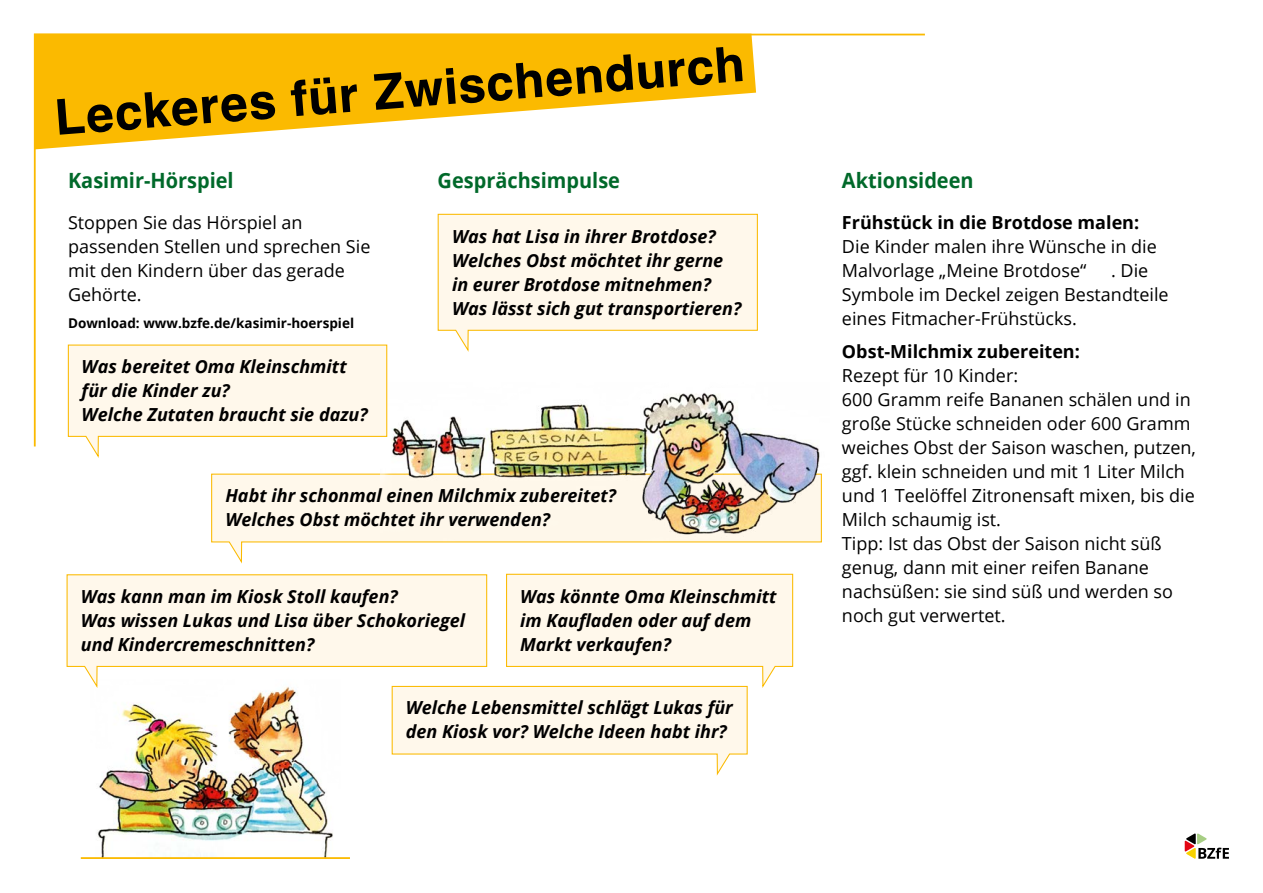
<style>
.page{position:relative;width:1263px;height:893px;background:#fff}
.page>*{position:absolute;margin:0;border:0;box-sizing:border-box;transform-origin:0 0}
.id244{font:700 49.35px "Schulbuch Nord OT";color:#000}
.id2796{font:700 21px "Open Sans";color:#00692a;scale:.95 1}
.id7534{font:18px/24px "Open Sans";color:#000}
.id30719{font:italic 700 18px/24px "Open Sans";color:#000}
.id65596{font:700 18px/24px "Open Sans";color:#000}
.id28162{font:700 13.5px "Open Sans";color:#000}
.s1{font-weight:400}
</style>
<div class="page">
<img style="left:97px;top:690px;width:236px;height:167px">
<svg style="left:33px;top:33px;width:892px;height:414px"></svg>
<hr style="left:81px;top:857px;width:269px;height:2px;background:#fbba00">
<svg style="left:1185px;top:833px;width:44px;height:26px"></svg>
<svg style="left:437px;top:213px;width:321px;height:141px"></svg>
<svg style="left:211px;top:473px;width:611px;height:91px"></svg>
<svg style="left:66px;top:574px;width:325px;height:116px"></svg>
<svg style="left:391px;top:573px;width:403px;height:203px"></svg>
<img style="left:381px;top:383px;width:448px;height:159px">
<svg style="left:67px;top:344px;width:321px;height:116px"></svg>
<h1 class="id244" style="left:52px;top:89px;width:693px;rotate:-5deg">Leckeres für Zwischendurch</h1>
<h2 class="id2796" style="left:68px;top:166px;width:176px">Kasimir-Hörspiel</h2>
<p class="id7534" style="left:68px;top:210px;width:304px">Stoppen Sie das Hörspiel an passenden Stellen und sprechen Sie mit den Kindern über das gerade<br>Gehörte.</p>
<p class="id28162" style="left:68px;top:313px;width:288px">Download: www.bzfe.de/kasimir-hoerspiel</p>
<h2 class="id2796" style="left:438px;top:166px;width:193px">Gesprächsimpulse</h2>
<h2 class="id2796" style="left:842px;top:166px;width:140px">Aktionsideen</h2>
<h3 class="id65596" style="left:842px;top:210px;width:299px">Frühstück in die Brotdose malen:</h3>
<p class="id7534" style="left:842px;top:234px;width:316px">Die Kinder malen ihre Wünsche in die<br>Malvorlage „Meine Brotdose“</p>
<p class="id30719" style="left:452px;top:224px;width:291px">Was hat Lisa in ihrer Brotdose?<br>Welches Obst möchtet ihr gerne in eurer Brotdose mitnehmen?<br>Was lässt sich gut transportieren?</p>
<p class="id7534" style="left:842px;top:258px;width:328px;text-indent:269px">. Die<br>Symbole im Deckel zeigen Bestandteile eines Fitmacher-Frühstücks.</p>
<h3 class="id65596" style="left:842px;top:339px;width:239px">Obst-Milchmix zubereiten:<br><span class="s1">Rezept für 10 Kinder:</span></h3>
<p class="id7534" style="left:842px;top:387px;width:355px">600 Gramm reife Bananen schälen und in große Stücke schneiden oder 600 Gramm weiches Obst der Saison waschen, putzen, ggf. klein schneiden und mit 1 Liter Milch und 1 Teelöffel Zitronensaft mixen, bis die Milch schaumig ist.</p>
<p class="id7534" style="left:842px;top:531px;width:333px">Tipp: Ist das Obst der Saison nicht süß genug, dann mit einer reifen Banane nachsüßen: sie sind süß und werden so noch gut verwertet.</p>
<p class="id30719" style="left:82px;top:354px;width:288px">Was bereitet Oma Kleinschmitt für die Kinder zu?<br>Welche Zutaten braucht sie dazu?</p>
<p class="id30719" style="left:225px;top:483px;width:392px">Habt ihr schonmal einen Milchmix zubereitet?<br>Welches Obst möchtet ihr verwenden?</p>
<p class="id30719" style="left:81px;top:584px;width:386px">Was kann man im Kiosk Stoll kaufen?<br>Was wissen Lukas und Lisa über Schokoriegel und Kindercremeschnitten?</p>
<p class="id30719" style="left:520px;top:584px;width:258px">Was könnte Oma Kleinschmitt im Kaufladen oder auf dem<br>Markt verkaufen?</p>
<p class="id30719" style="left:406px;top:695px;width:329px">Welche Lebensmittel schlägt Lukas für den Kiosk vor? Welche Ideen habt ihr?</p>
</div>
